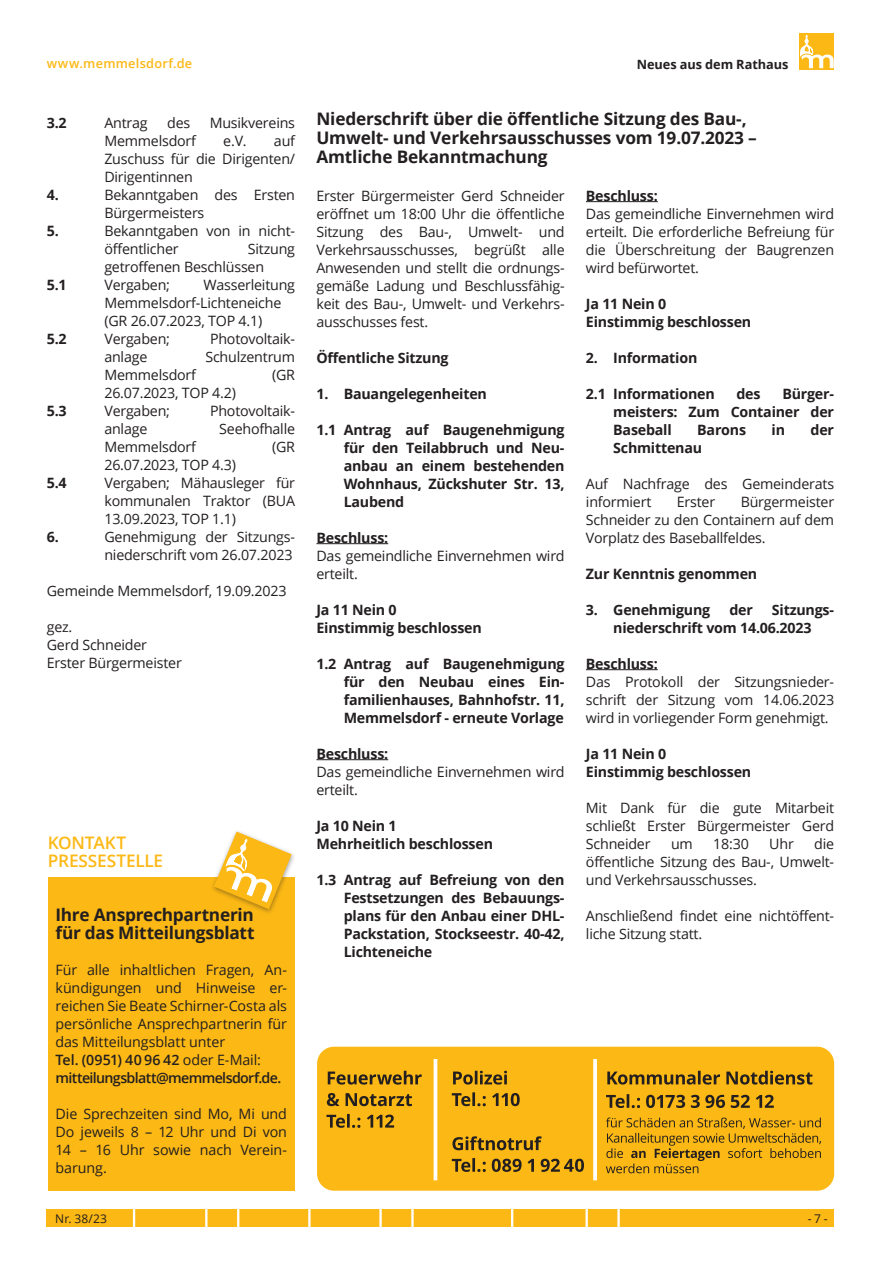
<style>
.page{position:relative;width:881px;height:1263px;background:#fff}
.page>*{position:absolute;margin:0;border:0;box-sizing:border-box;transform-origin:0 0}
.t1{font:700 17.25px/18.9px "Open Sans";letter-spacing:-.01em;color:#231f20}
.t2{font:600 17.25px/18px "Open Sans";letter-spacing:-.01em;color:#fcb814}
.t3{font:14.25px/18px "Open Sans";letter-spacing:-.015em;color:#231f20}
.t4{font:700 14.25px/18px "Open Sans";letter-spacing:-.015em;color:#231f20}
.t5{font:600 12.75px "Open Sans";letter-spacing:.02em;color:#fcb814}
.t6{font:700 12.75px "Open Sans";color:#231f20}
.t7{font:12px "Open Sans";color:#231f20}
.s1{font-weight:600}
</style>
<div class="page">
<svg style="left:799px;top:34px;width:34px;height:36px"></svg>
<svg style="left:799px;top:35px;width:34px;height:33px"></svg>
<div style="left:47px;top:1210px;width:786px;height:17px;background:#fcb814"></div>
<svg style="left:133px;top:1210px;width:2px;height:17px"></svg>
<svg style="left:205px;top:1210px;width:2px;height:17px"></svg>
<svg style="left:237px;top:1210px;width:2px;height:17px"></svg>
<svg style="left:308px;top:1210px;width:2px;height:17px"></svg>
<svg style="left:379px;top:1210px;width:2px;height:17px"></svg>
<svg style="left:411px;top:1210px;width:2px;height:17px"></svg>
<svg style="left:511px;top:1210px;width:2px;height:17px"></svg>
<svg style="left:585px;top:1210px;width:2px;height:17px"></svg>
<svg style="left:617px;top:1210px;width:2px;height:17px"></svg>
<hr style="left:316px;top:543px;width:72px;height:1px;background:#231f20">
<hr style="left:316px;top:759px;width:72px;height:1px;background:#231f20">
<hr style="left:585px;top:201px;width:72px;height:1px;background:#231f20">
<hr style="left:585px;top:669px;width:72px;height:1px;background:#231f20">
<div style="left:48px;top:877px;width:246px;height:314px;background:#fcb814"></div>
<div style="left:210px;top:829px;width:84px;height:87px;background:#231f20;opacity:.41"></div>
<svg style="left:214px;top:831px;width:77px;height:78px"></svg>
<div style="left:317px;top:1047px;width:516px;height:144px;background:#fcb814;border-radius:17px"></div>
<svg style="left:606px;top:1117px;width:214px;height:56px"></svg>
<svg style="left:606px;top:1094px;width:167px;height:14px"></svg>
<svg style="left:607px;top:1071px;width:205px;height:13px"></svg>
<svg style="left:326px;top:1114px;width:68px;height:14px"></svg>
<svg style="left:327px;top:1093px;width:85px;height:13px"></svg>
<svg style="left:327px;top:1071px;width:94px;height:13px"></svg>
<svg style="left:451px;top:1158px;width:132px;height:14px"></svg>
<svg style="left:452px;top:1136px;width:89px;height:14px"></svg>
<svg style="left:451px;top:1092px;width:68px;height:14px"></svg>
<svg style="left:453px;top:1071px;width:54px;height:13px"></svg>
<svg style="left:433px;top:1059px;width:4px;height:121px"></svg>
<hr style="left:593px;top:1059px;width:3px;height:121px;background:#fff">
<p class="t5" style="left:47px;top:55px;width:147px">www.memmelsdorf.de</p>
<p class="t4" style="left:47px;top:114px;width:21px">3.2</p>
<p class="t3" style="left:104px;top:114px;width:45px">Antrag</p>
<p class="t3" style="left:167px;top:114px;width:25px">des</p>
<p class="t3" style="left:210px;top:114px;width:87px">Musikvereins</p>
<p class="t3" style="left:104px;top:132px;width:93px">Memmelsdorf</p>
<p class="t3" style="left:223px;top:132px;width:25px">e.V.</p>
<p class="t3" style="left:104px;top:132px;width:192px;text-align:justify;text-indent:169px">auf Zuschuss für die Dirigenten/ Dirigentinnen</p>
<p class="t4" style="left:47px;top:186px;width:13px">4.</p>
<p class="t3" style="left:104px;top:186px;width:192px">Bekanntgaben des Ersten<br>Bürgermeisters</p>
<p class="t4" style="left:47px;top:222px;width:13px">5.</p>
<p class="t3" style="left:104px;top:222px;width:192px">Bekanntgaben von in nicht&shy;öffentlicher</p>
<p class="t3" style="left:104px;top:240px;width:192px;text-indent:143px">Sitzung getroffenen Beschlüssen</p>
<p class="t4" style="left:47px;top:276px;width:21px">5.1</p>
<p class="t3" style="left:104px;top:276px;width:67px">Vergaben;</p>
<p class="t3" style="left:104px;top:276px;width:192px;text-indent:99px">Wasserleitung<br>Memmelsdorf-Lichteneiche (GR 26.07.2023, TOP 4.1)</p>
<p class="t4" style="left:47px;top:330px;width:21px">5.2</p>
<p class="t3" style="left:104px;top:330px;width:67px">Vergaben;</p>
<p class="t3" style="left:210px;top:330px;width:86px">Photovoltaik-</p>
<p class="t3" style="left:104px;top:348px;width:44px">anlage</p>
<p class="t3" style="left:205px;top:348px;width:91px">Schulzentrum</p>
<p class="t3" style="left:104px;top:366px;width:93px">Memmelsdorf</p>
<p class="t3" style="left:272px;top:366px;width:24px">(GR</p>
<p class="t3" style="left:104px;top:384px;width:133px">26.07.2023, TOP 4.2)</p>
<p class="t4" style="left:47px;top:402px;width:21px">5.3</p>
<p class="t3" style="left:104px;top:402px;width:67px">Vergaben;</p>
<p class="t3" style="left:210px;top:402px;width:86px">Photovoltaik-</p>
<p class="t3" style="left:104px;top:420px;width:44px">anlage</p>
<p class="t3" style="left:219px;top:420px;width:77px">Seehofhalle</p>
<p class="t3" style="left:104px;top:438px;width:93px">Memmelsdorf</p>
<p class="t3" style="left:272px;top:438px;width:24px">(GR</p>
<p class="t3" style="left:104px;top:456px;width:133px">26.07.2023, TOP 4.3)</p>
<p class="t4" style="left:47px;top:474px;width:21px">5.4</p>
<p class="t3" style="left:104px;top:474px;width:192px;text-align:justify">Vergaben; Mähausleger für kommunalen Traktor (BUA 13.09.2023, TOP 1.1)</p>
<p class="t4" style="left:47px;top:528px;width:13px">6.</p>
<p class="t3" style="left:104px;top:528px;width:192px">Genehmigung der Sitzungs&shy;niederschrift vom 26.07.2023</p>
<p class="t3" style="left:47px;top:582px;width:241px">Gemeinde Memmelsdorf, 19.09.2023</p>
<p class="t3" style="left:47px;top:618px;width:136px">gez.<br>Gerd Schneider<br>Erster Bürgermeister</p>
<p class="t2" style="left:48px;top:833px;width:117px">KONTAKT<br>PRESSESTELLE</p>
<p class="t1" style="left:55px;top:905px;width:200px;line-height:18px">Ihre Ansprechpartnerin für das Mitteilungsblatt</p>
<p class="t3" style="left:55px;top:960px;width:233px">Für alle inhaltlichen Fragen, An&shy;kündigungen und Hinweise er&shy;reichen Sie Beate Schirner-Costa als persönliche Ansprechpartnerin für das Mitteilungsblatt unter<br><span class="s1">Tel. (0951) 40 96 42</span> oder E-Mail: <span class="s1">mitteilungsblatt@memmelsdorf.de.</span></p>
<p class="t3" style="left:55px;top:1104px;width:233px;text-align:justify">Die Sprechzeiten sind Mo, Mi und Do jeweils 8 – 12 Uhr und Di von 14 – 16 Uhr sowie nach Verein&shy;barung.</p>
<p class="t6" style="left:636px;top:56px;width:153px">Neues aus dem Rathaus</p>
<p class="t1" style="left:316px;top:109px;width:442px">Niederschrift über die öffentliche Sitzung des Bau-,<br>Umwelt- und Verkehrsausschusses vom 19.07.2023 –<br>Amtliche Bekanntmachung</p>
<p class="t3" style="left:316px;top:186px;width:250px;text-align:justify">Erster Bürgermeister Gerd Schneider eröffnet um 18:00 Uhr die öffentliche Sitzung des Bau-, Umwelt- und Verkehrsausschusses, begrüßt alle Anwesenden und stellt die ordnungs&shy;gemäße Ladung und Beschlussfähig&shy;keit des Bau-, Umwelt- und Verkehrs&shy;ausschusses fest.</p>
<p class="t4" style="left:316px;top:348px;width:134px">Öffentliche Sitzung</p>
<p class="t4" style="left:316px;top:384px;width:172px">1. Bauangelegenheiten</p>
<p class="t4" style="left:343px;top:420px;width:222px;text-align:justify;text-indent:-27px">1.1 Antrag auf Baugenehmigung für den Teilabbruch und Neu&shy;anbau an einem bestehenden Wohnhaus, Zückshuter Str. 13, Laubend</p>
<p class="t4" style="left:316px;top:528px;width:73px">Beschluss:</p>
<p class="t3" style="left:316px;top:546px;width:250px">Das gemeindliche Einvernehmen wird erteilt.</p>
<p class="t4" style="left:316px;top:600px;width:167px">Ja 11 Nein 0<br>Einstimmig beschlossen</p>
<p class="t4" style="left:343px;top:654px;width:222px;text-align:justify;text-indent:-27px">1.2 Antrag auf Baugenehmigung für den Neubau eines Ein&shy;familienhauses, Bahnhofstr. 11, Memmelsdorf - erneute Vorlage</p>
<p class="t4" style="left:316px;top:744px;width:73px">Beschluss:</p>
<p class="t3" style="left:316px;top:762px;width:250px">Das gemeindliche Einvernehmen wird erteilt.</p>
<p class="t4" style="left:316px;top:816px;width:178px">Ja 10 Nein 1<br>Mehrheitlich beschlossen</p>
<p class="t4" style="left:343px;top:870px;width:222px;text-align:justify;text-indent:-27px">1.3 Antrag auf Befreiung von den Festsetzungen des Bebauungs&shy;plans für den Anbau einer DHL-Packstation, Stockseestr. 40-42, Lichteneiche</p>
<p class="t4" style="left:585px;top:186px;width:73px">Beschluss:</p>
<p class="t3" style="left:585px;top:204px;width:250px;text-align:justify">Das gemeindliche Einvernehmen wird erteilt. Die erforderliche Befreiung für die Überschreitung der Baugrenzen wird befürwortet.</p>
<p class="t4" style="left:585px;top:294px;width:167px">Ja 11 Nein 0<br>Einstimmig beschlossen</p>
<p class="t4" style="left:585px;top:348px;width:113px">2. Information</p>
<p class="t4" style="left:585px;top:384px;width:130px">2.1 Informationen</p>
<p class="t4" style="left:736px;top:384px;width:26px">des</p>
<p class="t4" style="left:613px;top:384px;width:222px;text-align:justify;text-indent:169px">Bürger&shy;meisters: Zum Container der Baseball</p>
<p class="t4" style="left:697px;top:420px;width:50px">Barons</p>
<p class="t4" style="left:771px;top:420px;width:15px">in</p>
<p class="t4" style="left:810px;top:420px;width:25px">der</p>
<p class="t4" style="left:613px;top:438px;width:90px">Schmittenau</p>
<p class="t3" style="left:585px;top:474px;width:250px">Auf Nachfrage des Gemeinderats informiert</p>
<p class="t3" style="left:585px;top:492px;width:250px;text-align:justify;text-indent:155px">Bürgermeister Schneider zu den Containern auf dem Vorplatz des Baseballfeldes.</p>
<p class="t4" style="left:585px;top:564px;width:173px">Zur Kenntnis genommen</p>
<p class="t4" style="left:585px;top:600px;width:126px">3. Genehmigung</p>
<p class="t4" style="left:729px;top:600px;width:25px">der</p>
<p class="t3" style="left:676px;top:492px;width:40px">Erster</p>
<p class="t4" style="left:613px;top:600px;width:222px;text-indent:159px">Sitzungs&shy;niederschrift vom 14.06.2023</p>
<p class="t4" style="left:585px;top:654px;width:73px">Beschluss:</p>
<p class="t3" style="left:585px;top:672px;width:250px;text-align:justify">Das Protokoll der Sitzungsnieder&shy;schrift der Sitzung vom 14.06.2023 wird in vorliegender Form genehmigt.</p>
<p class="t4" style="left:585px;top:744px;width:167px">Ja 11 Nein 0<br>Einstimmig beschlossen</p>
<p class="t3" style="left:585px;top:798px;width:250px;text-align:justify">Mit Dank für die gute Mitarbeit schließt Erster Bürgermeister Gerd Schneider</p>
<p class="t3" style="left:585px;top:834px;width:250px;text-align:justify;text-indent:228px">die öffentliche Sitzung des Bau-, Umwelt&shy;und Verkehrsausschusses.</p>
<p class="t3" style="left:585px;top:906px;width:250px">Anschließend findet eine nichtöffent&shy;liche Sitzung statt.</p>
<p class="t3" style="left:670px;top:834px;width:23px">um</p>
<p class="t3" style="left:713px;top:834px;width:37px">18:30</p>
<p class="t3" style="left:769px;top:834px;width:26px">Uhr</p>
<p class="t7" style="left:55px;top:1211px;width:53px">Nr. 38/23</p>
<p class="t7" style="left:807px;top:1211px;width:22px">- 7 -</p>
</div>
